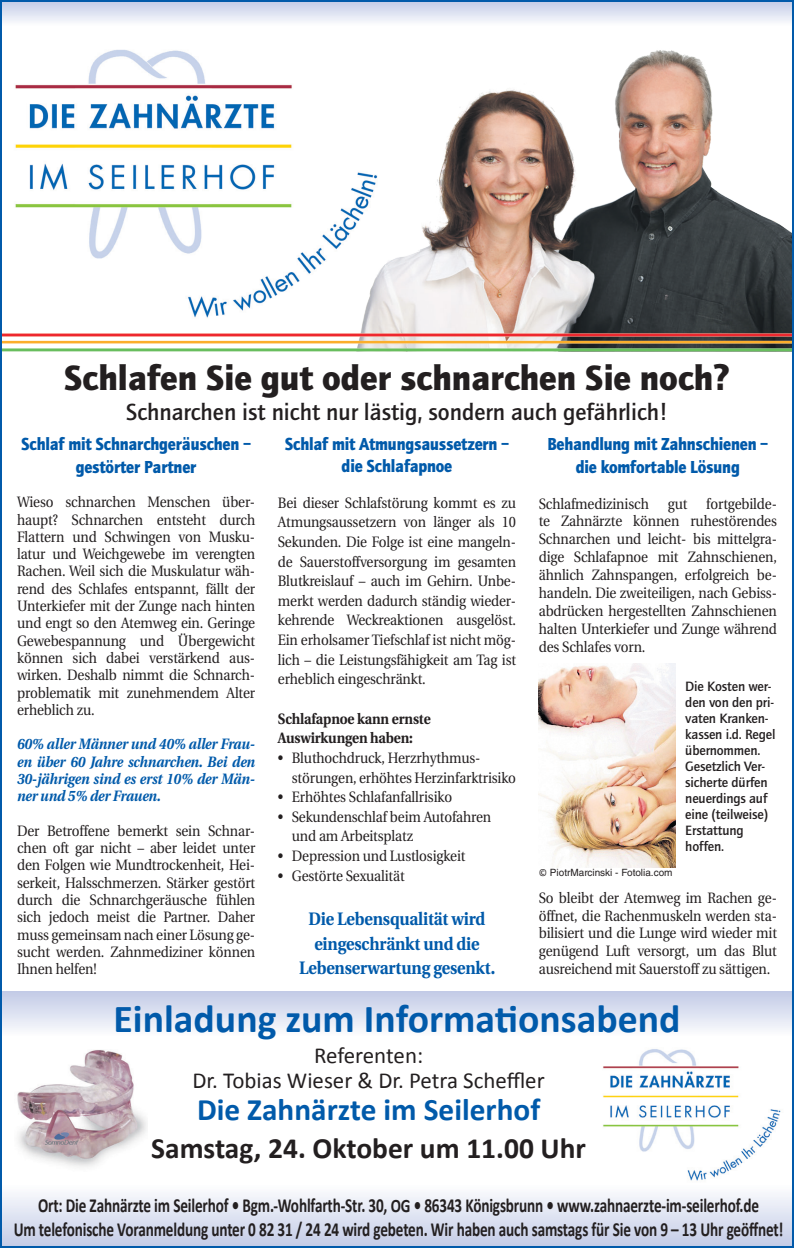
<style>
.page{position:relative;width:794px;height:1248px;background:#fff}
.page>*{position:absolute;margin:0;border:0;box-sizing:border-box;transform-origin:0 0}
.t1{font:700 39.8px "Calibri";color:#015aaa}
.t2{font:900 36px "Quay Sans EF";color:#231f20}
.t3{font:700 31.4px "Calibri";color:#015aaa}
.t4{font:700 29.4px "Calibri";color:#231f20}
.t5{font:500 24px "Quay Sans EF";color:#231f20}
.t6{font:23px "Calibri";color:#231f20}
.t7{font:700 20px "Calibri";letter-spacing:-.01em;color:#231f20;scale:.76 1}
.t8{font:900 18px/22.2px "Quay Sans EF";letter-spacing:-.01em;color:#015aaa;text-align:center;scale:.9 1}
.t9{font:700 18px "Utopia";letter-spacing:-.01em;color:#015aaa;scale:.9 1}
.t10{font:15px/17.2px "Utopia";letter-spacing:-.01em;color:#231f20;text-align:justify;scale:.9 1}
.t11{font:italic 700 15px/17.2px "Utopia";letter-spacing:-.01em;color:#015aaa;text-align:justify;scale:.9 1}
.t12{font:700 15px "Utopia";letter-spacing:-.01em;color:#231f20;scale:.9 1}
.t13{font:500 14px/16px "Quay Sans EF";letter-spacing:-.01em;color:#231f20}
.t14{font:10px "Helvetica LT Std";color:#231f20}
.s1{font-family:"Calibri"}
.s2{font-size:19px}
</style>
<div class="page">
<svg style="left:3px;top:3px;width:788px;height:19px;background:#dde2f1"></svg>
<img style="left:360px;top:50px;width:431px;height:283px">
<img style="left:3px;top:333px;width:788px;height:19px">
<img style="left:15px;top:49px;width:371px;height:274px">
<div style="left:0;top:1180px;width:794px;height:67px;background:linear-gradient(to bottom,#fff,#c2cbe6)"></div>
<div style="left:0;top:991px;width:794px;height:46px;background:linear-gradient(to bottom,#c1c9e6,#fbfcfd)"></div>
<img style="left:602px;top:1049px;width:182px;height:133px">
<img style="left:17px;top:1050px;width:130px;height:117px">
<img style="left:539px;top:663px;width:136px;height:204px">
<p class="t2" style="left:64px;top:357px;width:668px">Schlafen Sie gut oder schnarchen Sie noch?</p>
<p class="t5" style="left:126px;top:398px;width:544px">Schnarchen ist nicht nur lästig, sondern auch gefährlich!</p>
<p class="t8" style="left:21px;top:433px;width:257px">Schlaf mit Schnarchgeräuschen – gestörter Partner</p>
<p class="t10" style="left:17px;top:494px;width:266px">Wieso schnarchen Menschen über&shy;haupt? Schnarchen entsteht durch Flattern und Schwingen von Musku&shy;latur und Weichgewebe im verengten Rachen. Weil sich die Muskulatur wäh&shy;rend des Schlafes entspannt, fällt der Unterkiefer mit der Zunge nach hinten und engt so den Atemweg ein. Geringe Gewebespannung und Übergewicht können sich dabei verstärkend aus&shy;wirken. Deshalb nimmt die Schnarch&shy;problematik mit zunehmendem Alter erheblich zu.</p>
<p class="t11" style="left:17px;top:735px;width:266px">60% aller Männer und 40% aller Frau&shy;en über 60 Jahre schnarchen. Bei den 30-jährigen sind es erst 10% der Män&shy;ner und 5% der Frauen.</p>
<p class="t10" style="left:17px;top:822px;width:266px">Der Betroffene bemerkt sein Schnar&shy;chen oft gar nicht – aber leidet unter den Folgen wie Mundtrockenheit, Hei&shy;serkeit, Halsschmerzen. Stärker gestört durch die Schnarchgeräusche fühlen sich jedoch meist die Partner. Daher muss gemeinsam nach einer Lösung ge&shy;sucht werden. Zahnmediziner können Ihnen helfen!</p>
<p class="t8" style="left:285px;top:433px;width:251px">Schlaf mit Atmungsaussetzern – die Schlafapnoe</p>
<p class="t8" style="left:547px;top:433px;width:247px">Behandlung mit Zahnschienen – die komfortable Lösung</p>
<p class="t10" style="left:539px;top:495px;width:124px">Schlafmedizinisch</p>
<p class="t10" style="left:668px;top:495px;width:23px">gut</p>
<p class="t10" style="left:278px;top:493px;width:266px;line-height:19.6px">Bei dieser Schlafstörung kommt es zu Atmungsaussetzern von länger als 10<br>Sekunden. Die Folge ist eine mangeln&shy;de Sauerstoffversorgung im gesamten Blutkreislauf – auch im Gehirn. Unbe&shy;merkt werden dadurch ständig wieder&shy;kehrende Weckreaktionen ausgelöst.<br>Ein erholsamer Tiefschlaf ist nicht mög&shy;lich – die Leistungsfähigkeit am Tag ist erheblich eingeschränkt.</p>
<p class="t12" style="left:278px;top:709px;width:171px">Schlafapnoe kann ernste</p>
<p class="t12" style="left:278px;top:729px;width:152px">Auswirkungen haben:</p>
<p class="t10" style="left:278px;top:749px;width:227px">• Bluthochdruck, Herzrhythmus-</p>
<p class="t10" style="left:292px;top:769px;width:251px">störungen, erhöhtes Herzinfarktrisiko</p>
<p class="t10" style="left:278px;top:788px;width:195px">• Erhöhtes Schlafanfallrisiko</p>
<p class="t10" style="left:292px;top:807px;width:223px;line-height:19.6px;text-indent:-14px">• Sekundenschlaf beim Autofahren und am Arbeitsplatz</p>
<p class="t10" style="left:278px;top:847px;width:210px">• Depression und Lustlosigkeit</p>
<p class="t10" style="left:278px;top:867px;width:142px">• Gestörte Sexualität</p>
<p class="t9" style="left:309px;top:908px;width:198px">Die Lebensqualität wird</p>
<p class="t9" style="left:314px;top:933px;width:185px">eingeschränkt und die</p>
<p class="t9" style="left:299px;top:957px;width:220px">Lebenserwartung gesenkt.</p>
<p class="t10" style="left:539px;top:494px;width:266px;line-height:18px;text-indent:167px">fortgebilde&shy;te Zahnärzte können ruhestörendes Schnarchen und leicht- bis mittelgra&shy;dige Schlafapnoe mit Zahnschienen, ähnlich Zahnspangen, erfolgreich be&shy;handeln. Die zweiteiligen, nach Gebiss&shy;abdrücken hergestellten Zahnschienen halten Unterkiefer und Zunge während des Schlafes vorn.</p>
<p class="t13" style="left:685px;top:678px;width:92px">Die Kosten wer&shy;den von den pri&shy;vaten Kranken&shy;kassen i.d. Regel übernommen.<br>Gesetzlich Ver&shy;sicherte dürfen neuerdings auf eine (teilweise)<br>Erstattung hoffen.</p>
<p class="t14" style="left:539px;top:867px;width:135px"><span class="s1">©</span> PiotrMarcinski - Fotolia.com</p>
<p class="t10" style="left:539px;top:888px;width:266px;line-height:18px">So bleibt der Atemweg im Rachen ge&shy;öffnet, die Rachenmuskeln werden sta&shy;bilisiert und die Lunge wird wieder mit genügend Luft versorgt, um das Blut ausreichend mit Sauerstoff zu sättigen.</p>
<p class="t1" style="left:114px;top:993px;width:568px">Einladung zum Informationsabend</p>
<p class="t6" style="left:314px;top:1040px;width:111px">Referenten:</p>
<p class="t6" style="left:192px;top:1065px;width:354px">Dr. Tobias Wieser &amp; Dr. Petra Scheffler</p>
<p class="t3" style="left:197px;top:1089px;width:345px">Die Zahnärzte im Seilerhof</p>
<p class="t4" style="left:151px;top:1129px;width:436px">Samstag, 24. Oktober um 11.00 Uhr</p>
<p class="t7" style="left:38px;top:1192px;width:950px">Ort: Die Zahnärzte im Seilerhof • Bgm.-Wohlfarth-Str. 30, <span class="s2">OG</span> • 86343 Königsbrunn • www.zahnaerzte-im-seilerhof.de</p>
<p class="t7" style="left:14px;top:1216px;width:1014px">Um telefonische Voranmeldung unter 0 82 31 / 24 24 wird gebeten. Wir haben auch samstags für Sie von 9 – 13 Uhr geöffnet!</p>
</div>
